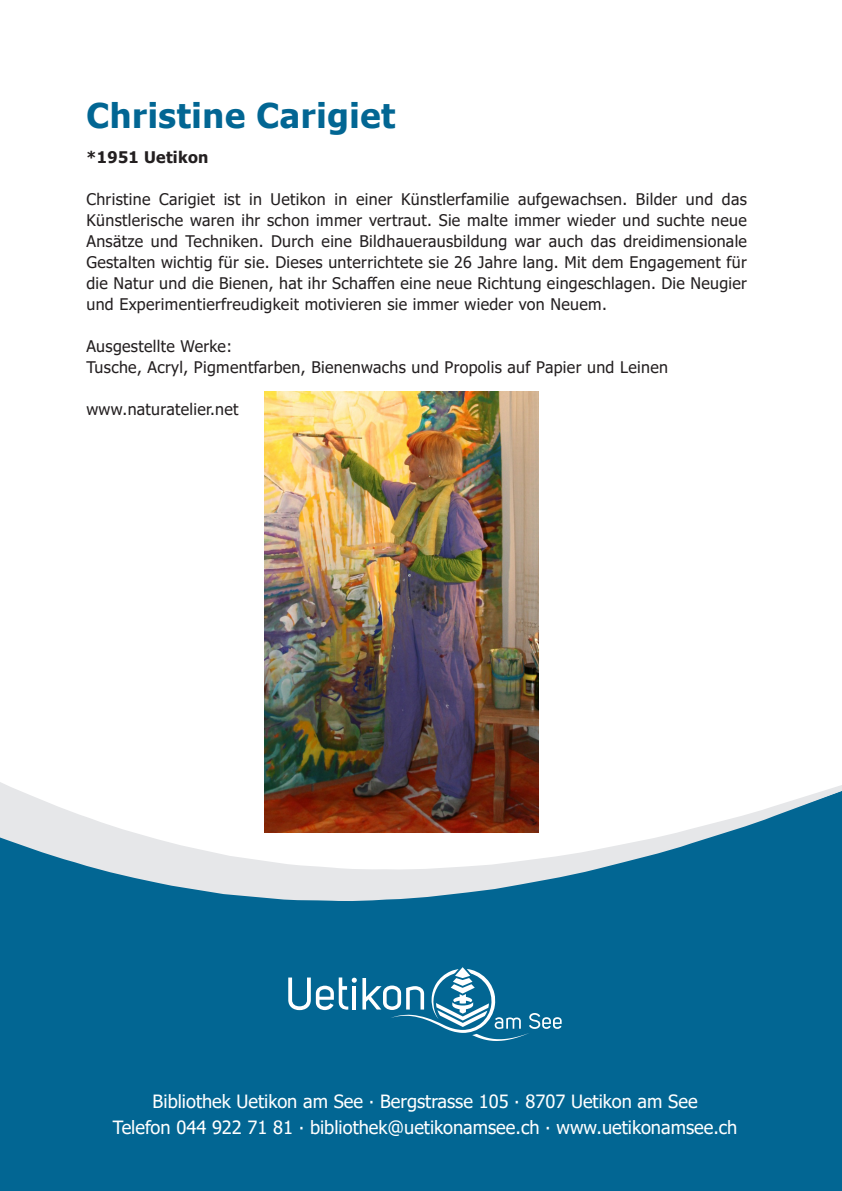
<style>
.page{position:relative;width:842px;height:1191px;background:#fff}
.page>*{position:absolute;margin:0;border:0;box-sizing:border-box;transform-origin:0 0}
.LT{font:700 34px "Tahoma";letter-spacing:.02em;color:#026693}
.t1{font:18.2px "Tahoma";color:#fff}
.LT-2{font:16px/21px "Tahoma";letter-spacing:.02em;color:#231f20;text-align:justify}
.LT-3{font:700 16px "Tahoma";letter-spacing:.02em;color:#231f20}
</style>
<div class="page">
<div style="left:0;top:901px;width:842px;height:290px;background:#026693"></div>
<svg style="left:288px;top:967px;width:274px;height:74px;background:#2a7ea4"></svg>
<svg style="left:0;top:782px;width:842px;height:119px"></svg>
<img style="left:264px;top:392px;width:275px;height:441px">
<p class="LT" style="left:86px;top:92px;width:310px">Christine Carigiet</p>
<p class="LT-3" style="left:86px;top:146px;width:124px">*1951 Uetikon</p>
<p class="LT-2" style="left:86px;top:190px;width:662px">Christine Carigiet ist in Uetikon in einer Künstlerfamilie aufgewachsen. Bilder und das Künstlerische waren ihr schon immer vertraut. Sie malte immer wieder und suchte neue Ansätze und Techniken. Durch eine Bildhauerausbildung war auch das dreidimensionale Gestalten wichtig für sie. Dieses unterrichtete sie 26 Jahre lang. Mit dem Engagement für die Natur und die Bienen, hat ihr Schaffen eine neue Richtung eingeschlagen. Die Neugier und Experimentierfreudigkeit motivieren sie immer wieder von Neuem.</p>
<p class="LT-2" style="left:86px;top:337px;width:147px">Ausgestellte Werke:</p>
<p class="LT-2" style="left:86px;top:358px;width:583px">Tusche, Acryl, Pigmentfarben, Bienenwachs und Propolis auf Papier und Leinen</p>
<p class="LT-2" style="left:86px;top:400px;width:154px">www.naturatelier.net</p>
<p class="t1" style="left:153px;top:1089px;width:546px">Bibliothek Uetikon am See ∙ Bergstrasse 105 ∙ 8707 Uetikon am See</p>
<p class="t1" style="left:113px;top:1114px;width:626px">Telefon 044 922 71 81 ∙ bibliothek@uetikonamsee.ch ∙ www.uetikonamsee.ch</p>
</div>
